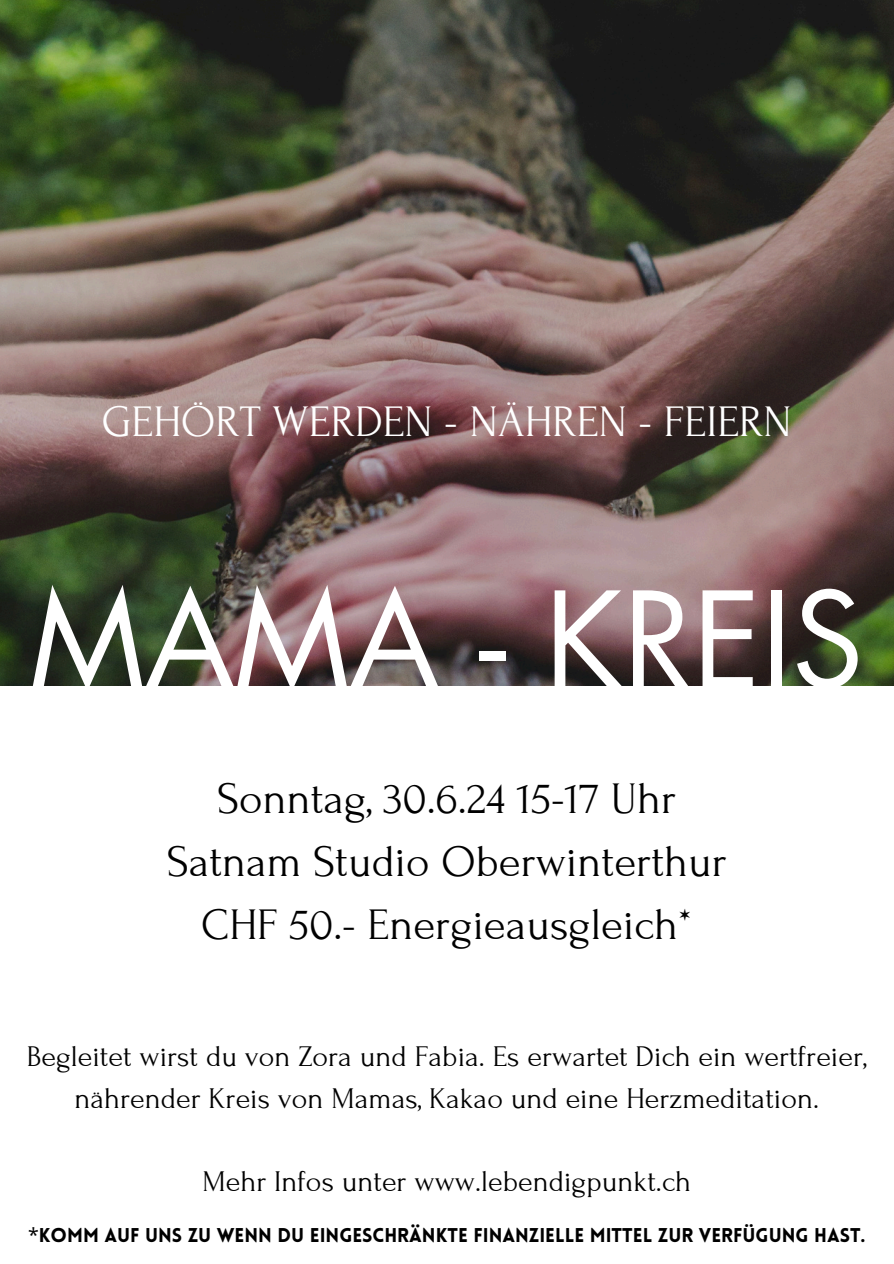
<style>
.page{position:relative;width:894px;height:1264px;background:#fff}
.page>*{position:absolute;margin:0;border:0;box-sizing:border-box;transform-origin:0 0}
.t1{font:128.25px "Futura LT Pro";color:#fff}
.t2{font:45px/63px "Forum";color:#000;text-align:center}
.t3{font:45px "Forum";color:#fff}
.t4{font:30px/41.7px "Forum";color:#000;text-align:center}
.t5{font:900 19.5px "Lovelo";color:#000}
.s1{font-family:"Noto Sans";font-weight:400}
</style>
<div class="page">
<img style="left:0;top:0;width:893px;height:685px">
<h1 class="t3" style="left:102px;top:397px;width:691px">GEHÖRT WERDEN - NÄHREN - FEIERN</h1>
<h2 class="t1" style="left:30px;top:581px;width:835px">MAMA - KREIS</h2>
<h3 class="t2" style="left:167px;top:767px;width:561px">Sonntag, 30.6.24 15-17 Uhr<br>Satnam Studio Oberwinterthur<br>CHF 50.- Energieausgleich*</h3>
<h4 class="t4" style="left:27px;top:1036px;width:841px">Begleitet wirst du von Zora und Fabia. Es erwartet Dich ein wertfreier, nährender Kreis von Mamas, Kakao und eine Herzmeditation.</h4>
<h4 class="t4" style="left:202px;top:1160px;width:490px">Mehr Infos unter www.lebendigpunkt.ch</h4>
<p class="t5" style="left:28px;top:1227px;width:838px"><span class="s1">*</span>KOMM AUF UNS ZU WENN DU EINGESCHRÄNKTE FINANZIELLE MITTEL ZUR VERFÜGUNG HAST.</p>
</div>
